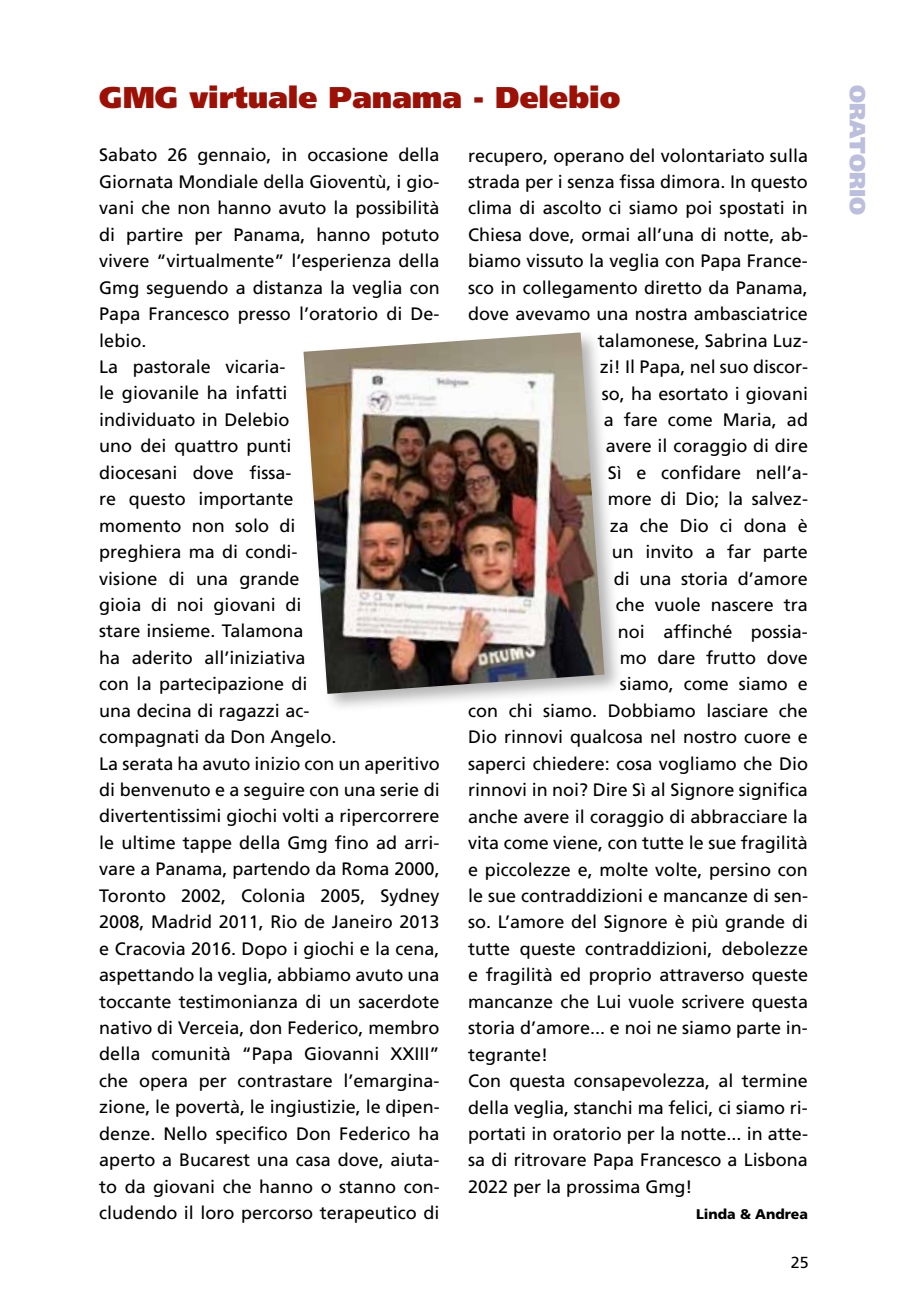
<style>
.page{position:relative;width:908px;height:1304px;background:#fff}
.page>*{position:absolute;margin:0;border:0;box-sizing:border-box;transform-origin:0 0}
.t1{font:900 30px "Frutiger";color:#9c1006}
.t2{font:900 22px "Frutiger";color:#bbbedc}
.t3{font:18px/26.4px "Frutiger";color:#000}
.t4{font:16px "Frutiger";color:#000}
.t5{font:900 14px "Frutiger";color:#000}
</style>
<div class="page">
<div style="left:299px;top:328px;width:325px;height:386px;background:#000;opacity:.3"></div>
<img style="left:303px;top:332px;width:301px;height:362px">
<h1 class="t1" style="left:99px;top:79px;width:522px">Gmg virtuale Panama - Delebio</h1>
<p class="t3" style="left:99px;top:142px;width:342px">Sabato 26 gennaio, in occasione della<br>Giornata Mondiale della Gioventù, i gio&shy;vani che non hanno avuto la possibilità di partire per Panama, hanno potuto vivere “virtualmente” l’esperienza della<br>Gmg seguendo a distanza la veglia con<br>Papa Francesco presso l’oratorio di De&shy;lebio.<br>La pastorale vicaria-<br>le giovanile ha infatti<br>individuato in Delebio<br>uno dei quattro punti<br>diocesani dove fissa-<br>re questo importante<br>momento non solo di<br>preghiera ma di condi-<br>visione di una grande<br>gioia di noi giovani di<br>stare insieme. Talamona<br>ha aderito all’iniziativa<br>con la partecipazione di<br>una decina di ragazzi ac-<br>compagnati da Don Angelo.<br>La serata ha avuto inizio con un aperitivo di benvenuto e a seguire con una serie di divertentissimi giochi volti a ripercorrere le ultime tappe della Gmg fino ad arri&shy;vare a Panama, partendo da Roma 2000,<br>Toronto 2002, Colonia 2005, Sydney<br>2008, Madrid 2011, Rio de Janeiro 2013 e Cracovia 2016. Dopo i giochi e la cena, aspettando la veglia, abbiamo avuto una toccante testimonianza di un sacerdote nativo di Verceia, don Federico, membro della comunità “Papa Giovanni XXIII ” che opera per contrastare l’emargina&shy;zione, le povertà, le ingiustizie, le dipen&shy;denze. Nello specifico Don Federico ha aperto a B ucarest una casa dove, aiuta&shy;to da giovani che hanno o stanno con&shy;cludendo il loro percorso terapeutico di</p>
<p class="t3" style="left:468px;top:142px;width:341px">recupero, operano del volontariato sulla</p>
<p class="t3" style="left:468px;top:168px;width:341px">strada per i senza fissa dimora. I n questo</p>
<p class="t3" style="left:468px;top:195px;width:341px">clima di ascolto ci siamo poi spostati in</p>
<p class="t3" style="left:468px;top:221px;width:341px">Chiesa dove, ormai all’una di notte, ab-</p>
<p class="t3" style="left:468px;top:248px;width:341px">biamo vissuto la veglia con Papa France-</p>
<p class="t3" style="left:468px;top:274px;width:341px">sco in collegamento diretto da Panama,</p>
<p class="t3" style="left:468px;top:301px;width:341px">dove avevamo una nostra ambasciatrice</p>
<p class="t3" style="left:597px;top:327px;width:211px">talamonese, Sabrina Luz-</p>
<p class="t3" style="left:599px;top:354px;width:209px">zi! I l Papa, nel suo discor-</p>
<p class="t3" style="left:601px;top:380px;width:208px">so, ha esortato i giovani</p>
<p class="t3" style="left:603px;top:406px;width:206px">a fare come Maria, ad</p>
<p class="t3" style="left:605px;top:433px;width:204px">avere il coraggio di dire</p>
<p class="t3" style="left:607px;top:459px;width:201px">Sì e confidare nell’a-</p>
<p class="t3" style="left:607px;top:486px;width:201px">more di Dio; la salvez-</p>
<p class="t3" style="left:609px;top:512px;width:199px">za che Dio ci dona è</p>
<p class="t3" style="left:611px;top:539px;width:197px">un invito a far parte</p>
<p class="t3" style="left:613px;top:565px;width:195px">di una storia d’amore</p>
<p class="t3" style="left:615px;top:591px;width:194px">che vuole nascere tra</p>
<p class="t3" style="left:617px;top:618px;width:191px">noi affinché possia-</p>
<p class="t3" style="left:619px;top:644px;width:189px">mo dare frutto dove</p>
<p class="t3" style="left:619px;top:671px;width:190px">siamo, come siamo e</p>
<p class="t3" style="left:468px;top:697px;width:341px">con chi siamo. Dobbiamo lasciare che</p>
<p class="t3" style="left:468px;top:724px;width:341px">Dio rinnovi qualcosa nel nostro cuore e</p>
<p class="t3" style="left:468px;top:750px;width:341px">saperci chiedere: cosa vogliamo che Dio</p>
<p class="t3" style="left:468px;top:777px;width:341px">rinnovi in noi? Dire Sì al Signore significa</p>
<p class="t3" style="left:468px;top:803px;width:341px">anche avere il coraggio di abbracciare la</p>
<p class="t3" style="left:468px;top:829px;width:341px">vita come viene, con tutte le sue fragilità</p>
<p class="t3" style="left:468px;top:856px;width:341px">e piccolezze e, molte volte, persino con</p>
<p class="t3" style="left:468px;top:882px;width:341px">le sue contraddizioni e mancanze di sen-</p>
<p class="t3" style="left:468px;top:909px;width:341px">so. L’amore del Signore è più grande di</p>
<p class="t3" style="left:468px;top:935px;width:341px">tutte queste contraddizioni, debolezze</p>
<p class="t3" style="left:468px;top:962px;width:341px">e fragilità ed proprio attraverso queste</p>
<p class="t3" style="left:468px;top:988px;width:341px">mancanze che Lui vuole scrivere questa</p>
<p class="t3" style="left:468px;top:1015px;width:341px">storia d’amore... e noi ne siamo parte in-</p>
<p class="t3" style="left:468px;top:1041px;width:82px">tegrante!</p>
<p class="t3" style="left:468px;top:1067px;width:341px">Con questa consapevolezza, al termine</p>
<p class="t3" style="left:468px;top:1094px;width:341px">della veglia, stanchi ma felici, ci siamo ri-</p>
<p class="t3" style="left:468px;top:1120px;width:341px">portati in oratorio per la notte... in atte-</p>
<p class="t3" style="left:468px;top:1147px;width:341px">sa di ritrovare Papa Francesco a Lisbona</p>
<p class="t3" style="left:468px;top:1173px;width:226px">2022 per la prossima Gmg!</p>
<p class="t5" style="left:695px;top:1206px;width:113px">Linda &amp; Andrea</p>
<p class="t4" style="left:790px;top:1253px;width:19px">25</p>
<p class="t2" style="left:870px;top:85px;width:131px;rotate:90deg">oratorio</p>
</div>
